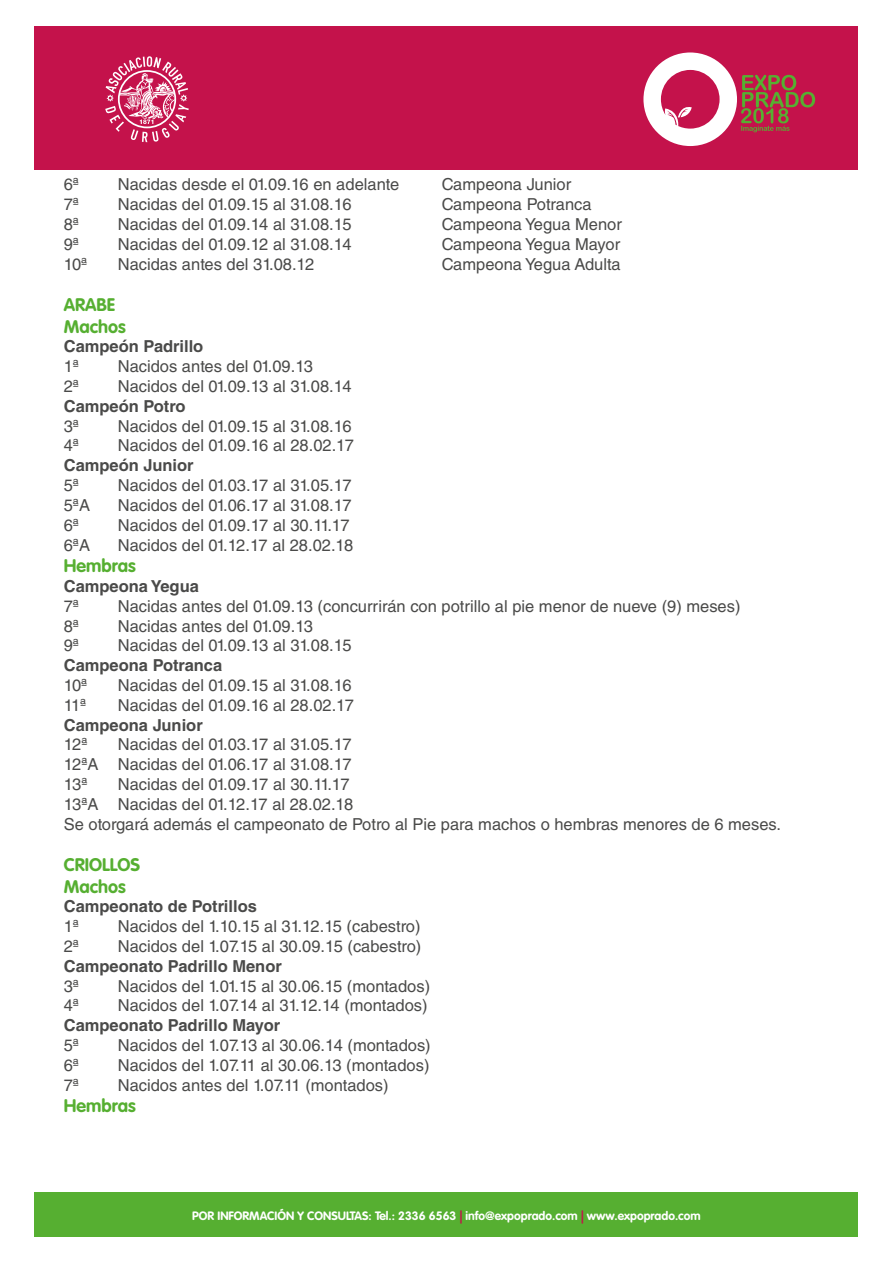
<style>
.page{position:relative;width:893px;height:1263px;background:#fff}
.page>*{position:absolute;margin:0;border:0;box-sizing:border-box;transform-origin:0 0}
.t1{font:700 18px/21.6px "VAG Rounded Std";color:#56af31}
.t2{font:16.5px/19.8px "Helvetica LT Std";color:#4a4a49;text-align:justify}
.t3{font:700 16.5px "Helvetica LT Std";color:#4a4a49}
.t4{font:700 12px "VAG Rounded Std";color:#fff}
.s1{color:#c4124b}
</style>
<div class="page">
<div style="left:35px;top:27px;width:823px;height:143px;background:#c4124b"></div>
<svg style="left:105px;top:56px;width:84px;height:86px"></svg>
<svg style="left:643px;top:52px;width:172px;height:94px"></svg>
<div style="left:35px;top:1192px;width:823px;height:44px;background:#56af31"></div>
<p class="t2" style="left:64px;top:175px;width:17px">6ª</p>
<p class="t2" style="left:118px;top:175px;width:283px">Nacidas desde el 01.09.16 en adelante</p>
<p class="t2" style="left:442px;top:175px;width:131px">Campeona Junior</p>
<p class="t2" style="left:64px;top:195px;width:17px">7ª</p>
<p class="t2" style="left:118px;top:195px;width:235px">Nacidas del 01.09.15 al 31.08.16</p>
<p class="t2" style="left:442px;top:195px;width:151px">Campeona Potranca</p>
<p class="t2" style="left:64px;top:214px;width:17px">8ª</p>
<p class="t2" style="left:118px;top:214px;width:235px">Nacidas del 01.09.14 al 31.08.15</p>
<p class="t2" style="left:442px;top:214px;width:182px">Campeona Yegua Menor</p>
<p class="t2" style="left:64px;top:234px;width:17px">9ª</p>
<p class="t2" style="left:118px;top:234px;width:235px">Nacidas del 01.09.12 al 31.08.14</p>
<p class="t2" style="left:442px;top:234px;width:180px">Campeona Yegua Mayor</p>
<p class="t2" style="left:64px;top:254px;width:25px">10ª</p>
<p class="t2" style="left:118px;top:254px;width:198px">Nacidas antes del 31.08.12</p>
<p class="t2" style="left:442px;top:254px;width:180px">Campeona Yegua Adulta</p>
<p class="t1" style="left:64px;top:295px;width:64px">ARABE<br>Machos</p>
<p class="t3" style="left:64px;top:337px;width:141px">Campeón Padrillo</p>
<p class="t2" style="left:64px;top:357px;width:17px">1ª</p>
<p class="t2" style="left:118px;top:357px;width:197px">Nacidos antes del 01.09.13</p>
<p class="t2" style="left:64px;top:376px;width:17px">2ª</p>
<p class="t2" style="left:118px;top:376px;width:235px">Nacidos del 01.09.13 al 31.08.14</p>
<p class="t3" style="left:64px;top:396px;width:123px">Campeón Potro</p>
<p class="t2" style="left:64px;top:416px;width:17px">3ª</p>
<p class="t2" style="left:118px;top:416px;width:235px">Nacidos del 01.09.15 al 31.08.16</p>
<p class="t2" style="left:64px;top:436px;width:17px">4ª</p>
<p class="t2" style="left:118px;top:436px;width:238px">Nacidos del 01.09.16 al 28.02.17</p>
<p class="t3" style="left:64px;top:455px;width:131px">Campeón Junior</p>
<p class="t2" style="left:64px;top:475px;width:17px">5ª</p>
<p class="t2" style="left:118px;top:475px;width:235px">Nacidos del 01.03.17 al 31.05.17</p>
<p class="t2" style="left:64px;top:495px;width:28px">5ªA</p>
<p class="t2" style="left:118px;top:495px;width:235px">Nacidos del 01.06.17 al 31.08.17</p>
<p class="t2" style="left:64px;top:515px;width:17px">6ª</p>
<p class="t2" style="left:118px;top:515px;width:233px">Nacidos del 01.09.17 al 30.11.17</p>
<p class="t2" style="left:64px;top:535px;width:28px">6ªA</p>
<p class="t2" style="left:118px;top:535px;width:237px">Nacidos del 01.12.17 al 28.02.18</p>
<p class="t1" style="left:64px;top:556px;width:74px">Hembras</p>
<p class="t3" style="left:64px;top:576px;width:137px">Campeona Yegua</p>
<p class="t2" style="left:64px;top:596px;width:17px">7ª</p>
<p class="t2" style="left:118px;top:596px;width:624px">Nacidas antes del 01.09.13 (concurrirán con potrillo al pie menor de nueve (9) meses)</p>
<p class="t2" style="left:64px;top:616px;width:17px">8ª</p>
<p class="t2" style="left:118px;top:616px;width:197px">Nacidas antes del 01.09.13</p>
<p class="t2" style="left:64px;top:636px;width:17px">9ª</p>
<p class="t2" style="left:118px;top:636px;width:235px">Nacidas del 01.09.13 al 31.08.15</p>
<p class="t3" style="left:64px;top:655px;width:160px">Campeona Potranca</p>
<p class="t2" style="left:64px;top:675px;width:25px">10ª</p>
<p class="t2" style="left:118px;top:675px;width:235px">Nacidas del 01.09.15 al 31.08.16</p>
<p class="t2" style="left:64px;top:695px;width:24px">11ª</p>
<p class="t2" style="left:118px;top:695px;width:238px">Nacidas del 01.09.16 al 28.02.17</p>
<p class="t3" style="left:64px;top:715px;width:141px">Campeona Junior</p>
<p class="t2" style="left:64px;top:735px;width:25px">12ª</p>
<p class="t2" style="left:64px;top:735px;width:289px;text-indent:54px">Nacidas del 01.03.17 al 31.05.17<br>12ªA Nacidas del 01.06.17 al 31.08.17<br>13ª</p>
<p class="t2" style="left:64px;top:774px;width:719px;text-align:left;text-indent:54px">Nacidas del 01.09.17 al 30.11.17<br>13ªA Nacidas del 01.12.17 al 28.02.18<br>Se otorgará además el campeonato de Potro al Pie para machos o hembras menores de 6 meses.</p>
<p class="t1" style="left:64px;top:854px;width:78px">CRIOLLOS<br>Machos</p>
<p class="t3" style="left:64px;top:896px;width:195px">Campeonato de Potrillos</p>
<p class="t2" style="left:64px;top:916px;width:17px">1ª</p>
<p class="t2" style="left:118px;top:916px;width:304px">Nacidos del 1.10.15 al 31.12.15 (cabestro)</p>
<p class="t2" style="left:64px;top:936px;width:17px">2ª</p>
<p class="t2" style="left:118px;top:936px;width:305px">Nacidos del 1.07.15 al 30.09.15 (cabestro)</p>
<p class="t3" style="left:64px;top:956px;width:220px">Campeonato Padrillo Menor</p>
<p class="t2" style="left:64px;top:976px;width:17px">3ª</p>
<p class="t2" style="left:118px;top:976px;width:314px">Nacidos del 1.01.15 al 30.06.15 (montados)</p>
<p class="t2" style="left:64px;top:996px;width:17px">4ª</p>
<p class="t2" style="left:118px;top:996px;width:311px">Nacidos del 1.07.14 al 31.12.14 (montados)</p>
<p class="t3" style="left:64px;top:1015px;width:218px">Campeonato Padrillo Mayor</p>
<p class="t2" style="left:64px;top:1035px;width:17px">5ª</p>
<p class="t2" style="left:118px;top:1035px;width:314px">Nacidos del 1.07.13 al 30.06.14 (montados)</p>
<p class="t2" style="left:64px;top:1055px;width:17px">6ª</p>
<p class="t2" style="left:118px;top:1055px;width:313px">Nacidos del 1.07.11 al 30.06.13 (montados)</p>
<p class="t2" style="left:64px;top:1075px;width:17px">7ª</p>
<p class="t2" style="left:118px;top:1075px;width:272px">Nacidos antes del 1.07.11 (montados)</p>
<p class="t1" style="left:64px;top:1096px;width:74px">Hembras</p>
<p class="t4" style="left:192px;top:1208px;width:510px">POR INFORMACIÓN Y CONSULTAS: Tel.: 2336 6563 <span class="s1">|</span> info@expoprado.com <span class="s1">|</span> www.expoprado.com</p>
</div>
